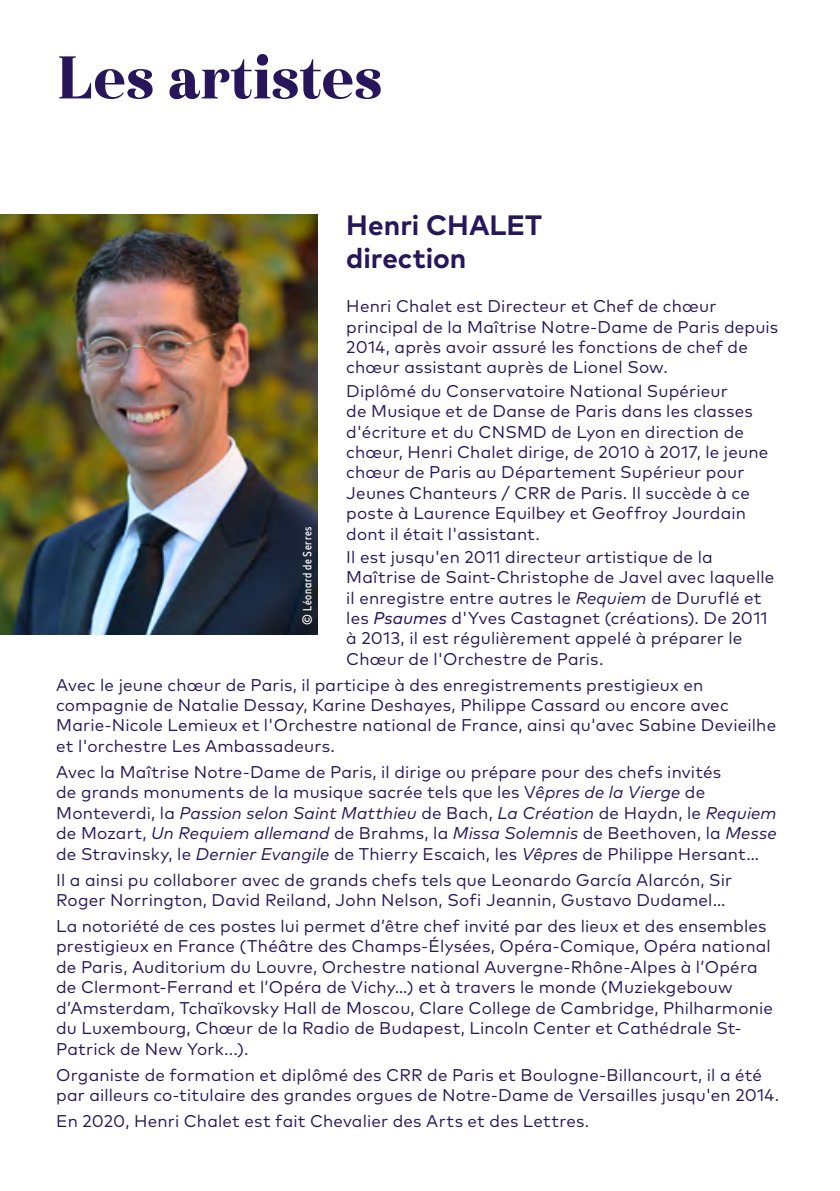
<style>
.page{position:relative;width:840px;height:1191px;background:#fff}
.page>*{position:absolute;margin:0;border:0;box-sizing:border-box;transform-origin:0 0}
.t1{font:60px "Haboro Con Bla";letter-spacing:-.005em;color:#27175a}
.t2{font:700 28px/33.6px "Mark Pro";color:#27175a}
.t3{font:17px/20.4px "Mark Pro";letter-spacing:.01em;color:#27175a}
.t4{font:500 condensed 12px "Mark Pro";letter-spacing:.055em;color:#fff}
.s1{font-style:italic}
</style>
<div class="page">
<img style="left:0;top:215px;width:317px;height:419px">
<h1 class="t1" style="left:56px;top:37px;width:328px">Les artistes</h1>
<p class="t4" style="left:298px;top:625px;width:100px;rotate:-90deg">© Léonard de Serres</p>
<h2 class="t2" style="left:346px;top:205px;width:197px">Henri CHALET direction</h2>
<p class="t3" style="left:346px;top:295px;width:433px">Henri Chalet est Directeur et Chef de chœur principal de la Maîtrise Notre-Dame de Paris depuis 2014, après avoir assuré les fonctions de chef de chœur assistant auprès de Lionel Sow.</p>
<p class="t3" style="left:346px;top:379px;width:423px">Diplômé du Conservatoire National Supérieur<br>de Musique et de Danse de Paris dans les classes d'écriture et du CNSMD de Lyon en direction de chœur, Henri Chalet dirige, de 2010 à 2017, le jeune chœur de Paris au Département Supérieur pour Jeunes Chanteurs / CRR de Paris. Il succède à ce poste à Laurence Equilbey et Geoffroy Jourdain dont il était l'assistant.</p>
<p class="t3" style="left:346px;top:545px;width:429px">Il est jusqu'en 2011 directeur artistique de la Maîtrise de Saint-Christophe de Javel avec laquelle il enregistre entre autres le <span class="s1">Requiem</span> de Duruflé et les <span class="s1">Psaumes</span> d'Yves Castagnet (créations). De 2011 à 2013, il est régulièrement appelé à préparer le Chœur de l'Orchestre de Paris.</p>
<p class="t3" style="left:56px;top:673px;width:721px">Avec le jeune chœur de Paris, il participe à des enregistrements prestigieux en compagnie de Natalie Dessay, Karine Deshayes, Philippe Cassard ou encore avec Marie-Nicole Lemieux et l'Orchestre national de France, ainsi qu'avec Sabine Devieilhe et l'orchestre Les Ambassadeurs.</p>
<p class="t3" style="left:56px;top:760px;width:721px">Avec la Maîtrise Notre-Dame de Paris, il dirige ou prépare pour des chefs invités<br>de grands monuments de la musique sacrée tels que les V<span class="s1">êpres de la Vierge</span> de Monteverdi, la <span class="s1">Passion selon Saint Matthieu</span> de Bach, <span class="s1">La Création</span> de Haydn, le <span class="s1">Requiem </span>de Mozart, <span class="s1">Un Requiem allemand</span> de Brahms, la <span class="s1">Missa Solemnis</span> de Beethoven, la <span class="s1">Messe </span>de Stravinsky, le <span class="s1">Dernier Evangile</span> de Thierry Escaich, les <span class="s1">Vêpres</span> de Philippe Hersant…</p>
<p class="t3" style="left:56px;top:868px;width:677px">Il a ainsi pu collaborer avec de grands chefs tels que Leonardo García Alarcón, Sir<br>Roger Norrington, David Reiland, John Nelson, Sofi Jeannin, Gustavo Dudamel…</p>
<p class="t3" style="left:56px;top:914px;width:718px">La notoriété de ces postes lui permet d’être chef invité par des lieux et des ensembles prestigieux en France (Théâtre des Champs-Élysées, Opéra-Comique, Opéra national de Paris, Auditorium du Louvre, Orchestre national Auvergne-Rhône-Alpes à l’Opéra de Clermont-Ferrand et l’Opéra de Vichy…) et à travers le monde (Muziekgebouw d’Amsterdam, Tchaïkovsky Hall de Moscou, Clare College de Cambridge, Philharmonie du Luxembourg, Chœur de la Radio de Budapest, Lincoln Center et Cathédrale St-Patrick de New York...).</p>
<p class="t3" style="left:56px;top:1063px;width:724px">Organiste de formation et diplômé des CRR de Paris et Boulogne-Billancourt, il a été par ailleurs co-titulaire des grandes orgues de Notre-Dame de Versailles jusqu'en 2014.</p>
<p class="t3" style="left:56px;top:1109px;width:534px">En 2020, Henri Chalet est fait Chevalier des Arts et des Lettres.</p>
</div>
